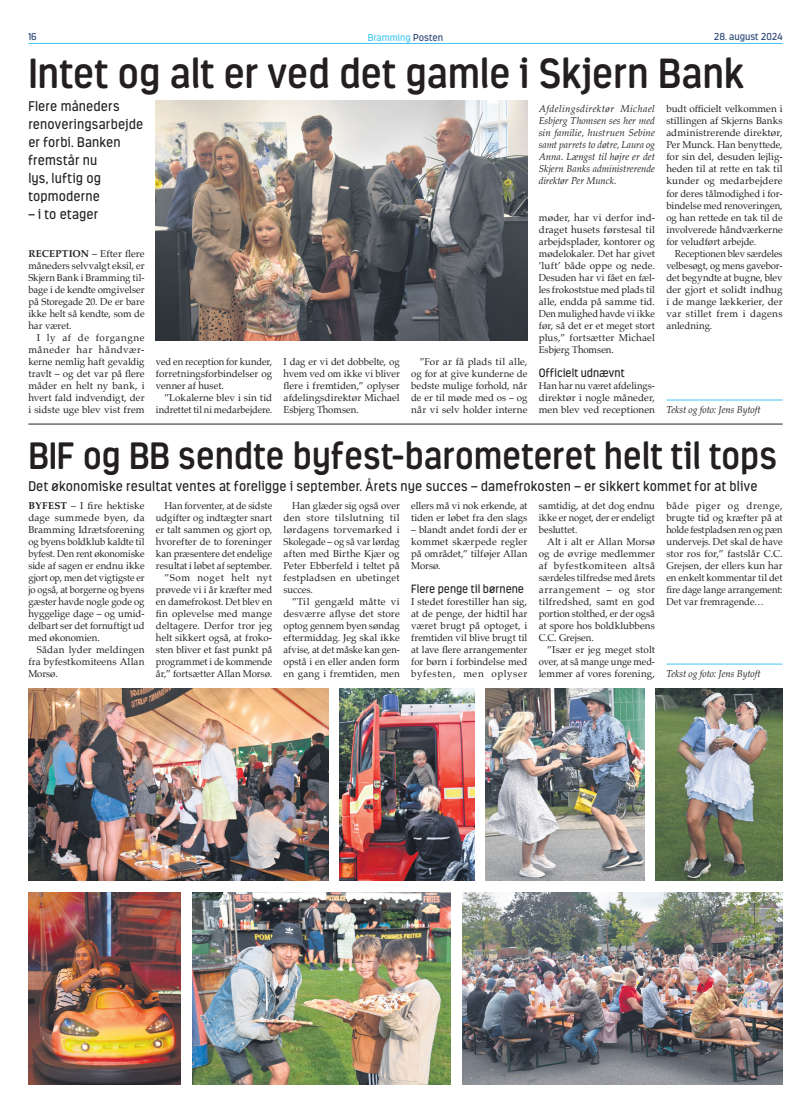
<style>
.page{position:relative;width:811px;height:1120px;background:#fff}
.page>*{position:absolute;margin:0;border:0;box-sizing:border-box;transform-origin:0 0}
.t1{font:600 42px "Estandar Rounded";letter-spacing:-.005em;color:#231f20;scale:.96 1}
.t2{font:600 38px "Estandar Rounded";letter-spacing:-.005em;color:#231f20;scale:.94 1}
.t3{font:14px/18px "Estandar Rounded";letter-spacing:.015em;color:#231f20;scale:.96 1}
.t4{font:12px "Estandar Rounded";color:#231f20;scale:.96 1}
.t5{font:10px/12px "Palatino";color:#231f20;text-align:justify}
.t6{font:10px/12px "Palatino";color:#231f20;text-align:justify;scale:.95 1}
.t7{font:10px/12px "Palatino";color:#231f20;text-align:justify;scale:.96 1}
.t8{font:italic 10px/12px "Palatino";letter-spacing:-.005em;color:#231f20;text-align:justify}
.t9{font:10px/12px "Palatino";color:#231f20;text-align:justify;scale:.94 1}
.t10{font:italic 10px "Palatino";letter-spacing:-.005em;color:#231f20;scale:.96 1}
.t11{font:10px "Estandar Rounded";color:#284271}
.t12{font:10px "Estandar Rounded";color:#40c7f4}
.s1{color:#284271}
.s2{font-weight:700}
</style>
<div class="page">
<hr style="left:28px;top:43px;width:754px;height:1px;background:#40c7f4">
<hr style="left:666px;top:663px;width:116px;height:1px;background:#40c7f4">
<hr style="left:666px;top:399px;width:116px;height:1px;background:#40c7f4">
<img style="left:655px;top:688px;width:127px;height:192px">
<img style="left:192px;top:892px;width:259px;height:192px">
<img style="left:462px;top:892px;width:320px;height:192px">
<img style="left:485px;top:688px;width:159px;height:192px">
<img style="left:339px;top:688px;width:135px;height:192px">
<img style="left:28px;top:892px;width:153px;height:192px">
<img style="left:28px;top:688px;width:300px;height:192px">
<hr style="left:28px;top:423px;width:754px;height:1px;background:#231f20">
<img style="left:156px;top:100px;width:371px;height:240px">
<p class="t11" style="left:28px;top:31px;width:10px">16</p>
<p class="t12" style="left:368px;top:31px;width:77px">Bramming <span class="s1">Posten</span></p>
<p class="t11" style="left:714px;top:31px;width:70px">28. august 2024</p>
<h1 class="t1" style="left:28px;top:49px;width:747px">Intet og alt er ved det gamle i Skjern Bank</h1>
<h3 class="t3" style="left:28px;top:97px;width:121px">Flere måneders renoveringsarbejde er forbi. Banken fremstår nu<br>lys, luftig og topmoderne</h3>
<h3 class="t3" style="left:28px;top:205px;width:74px">– i to etager</h3>
<p class="t5" style="left:28px;top:247px;width:118px"><span class="s2">RECEPTION</span> – Efter flere måneders selvvalgt eksil, er Skjern Bank i Bramming til&shy;bage i de kendte omgivelser på Storegade 20. De er bare ikke helt så kendte, som de har været.</p>
<p class="t5" style="left:28px;top:331px;width:118px;text-indent:9px">I ly af de forgangne måneder har håndvær&shy;kerne nemlig haft gevaldig travlt – og det var på flere måder en helt ny bank, i hvert fald indvendigt, der i sidste uge blev vist frem</p>
<p class="t6" style="left:156px;top:355px;width:124px">ved en reception for kunder, forretningsforbindelser og venner af huset.</p>
<p class="t5" style="left:156px;top:391px;width:118px;text-align:right">”Lokalerne blev i sin tid indrettet til ni medarbejdere.</p>
<p class="t5" style="left:283px;top:355px;width:118px">I dag er vi det dobbelte, og hvem ved om ikke vi bliver flere i fremtiden,” oplyser afdelingsdirektør Michael Esbjerg Thomsen.</p>
<p class="t5" style="left:411px;top:355px;width:118px;text-indent:9px">”For ar få plads til alle, og for at give kunderne de bedste mulige forhold, når de er til møde med os – og når vi selv holder interne</p>
<p class="t8" style="left:539px;top:103px;width:118px">Afdelingsdirektør Michael Esbjerg Thomsen ses her med sin familie, hustruen Sebine samt parrets to døtre, Laura og Anna. Længst til højre er det Skjern Banks administrerende direktør Per Munck.</p>
<p class="t5" style="left:539px;top:211px;width:118px">møder, har vi derfor ind&shy;draget husets førstesal til arbejdsplader, kontorer og mødelokaler. Det har givet ’luft’ både oppe og nede.<br>Desuden har vi fået en fæl&shy;les frokoststue med plads til alle, endda på samme tid.<br>Den mulighed havde vi ikke før, så det er et meget stort plus,” fortsætter Michael Esbjerg Thomsen.</p>
<p class="t4" style="left:539px;top:365px;width:91px">Officielt udnævnt</p>
<p class="t6" style="left:539px;top:379px;width:124px">Han har nu været afdelings&shy;direktør i nogle måneder, men blev ved receptionen</p>
<p class="t5" style="left:666px;top:103px;width:118px">budt officielt velkommen i stillingen af Skjerns Banks administrerende direktør, Per Munck. Han benyttede, for sin del, desuden lejlig&shy;heden til at rette en tak til kunder og medarbejdere for deres tålmodighed i for&shy;bindelse med renoveringen, og han rettede en tak til de involverede håndværkerne for veludført arbejde.</p>
<p class="t9" style="left:666px;top:247px;width:125px;text-indent:9px">Receptionen blev særdeles velbesøgt, og mens gavebor&shy;det begyndte at bugne, blev der gjort et solidt indhug i de mange lækkerier, der var stillet frem i dagens anledning.</p>
<p class="t10" style="left:666px;top:401px;width:100px">Tekst og foto: Jens Bytoft</p>
<h2 class="t2" style="left:28px;top:433px;width:798px">BIF og BB sendte byfest-barometeret helt til tops</h2>
<p class="t5" style="left:28px;top:499px;width:118px"><span class="s2">BYFEST</span> – I fire hektiske dage summede byen, da Bramming Idrætsforening og byens boldklub kaldte til byfest. Den rent økonomiske side af sagen er endnu ikke gjort op, men det vigtigste er jo også, at borgerne og byens gæster havde nogle gode og hyggelige dage – og umid&shy;delbart ser det fornuftigt ud med økonomien.</p>
<p class="t5" style="left:28px;top:643px;width:118px;text-indent:9px">Sådan lyder meldingen fra byfestkomiteens Allan Morsø.</p>
<h3 class="t3" style="left:28px;top:477px;width:761px">Det økonomiske resultat ventes at foreligge i september. Årets nye succes – damefrokosten – er sikkert kommet for at blive</h3>
<p class="t6" style="left:156px;top:499px;width:124px;text-align:right">Han forventer, at de sidste udgifter og indtægter snart er talt sammen og gjort op, hvorefter de to foreninger kan præsentere det endelige resultat i løbet af september. ”Som noget helt nyt prøvede vi i år kræfter med en damefrokost. Det blev en fin oplevelse med mange deltagere. Derfor tror jeg helt sikkert også, at froko&shy;sten bliver et fast punkt på programmet i de kommende år,” fortsætter Allan Morsø.</p>
<p class="t7" style="left:283px;top:499px;width:123px;text-indent:9px">Han glæder sig også over den store tilslutning til lørdagens torvemarked i Skolegade – og så var lørdag aften med Birthe Kjær og Peter Ebberfeld i teltet på festpladsen en ubetinget succes.</p>
<p class="t7" style="left:411px;top:499px;width:123px">ellers må vi nok erkende, at tiden er løbet fra den slags</p>
<p class="t5" style="left:411px;top:523px;width:118px">– blandt andet fordi der er kommet skærpede regler på området,” tilføjer Allan Morsø.</p>
<p class="t4" style="left:411px;top:581px;width:119px">Flere penge til børnene</p>
<p class="t5" style="left:411px;top:595px;width:118px">I stedet forestiller han sig, at de penge, der hidtil har været brugt på optoget, i fremtiden vil blive brugt til at lave flere arrangementer for børn i forbindelse med byfesten, men oplyser</p>
<p class="t5" style="left:666px;top:499px;width:118px">både piger og drenge, brugte tid og kræfter på at holde festpladsen ren og pæn undervejs. Det skal de have stor ros for,” fastslår C.C.<br>Grejsen, der ellers kun har en enkelt kommentar til det fire dage lange arrangement:<br>Det var fremragende…</p>
<p class="t7" style="left:539px;top:499px;width:123px">samtidig, at det dog endnu ikke er noget, der er endeligt besluttet.</p>
<p class="t5" style="left:539px;top:535px;width:118px;text-indent:9px">Alt i alt er Allan Morsø og de øvrige medlemmer af byfestkomiteen altså særdeles tilfredse med årets arrangement – og stor tilfredshed, samt en god portion stolthed, er der også at spore hos boldklubbens C.C. Grejsen.</p>
<p class="t5" style="left:539px;top:643px;width:118px;text-indent:9px">”Især er jeg meget stolt over, at så mange unge med&shy;lemmer af vores forening,</p>
<p class="t5" style="left:283px;top:595px;width:118px;text-indent:9px">”Til gengæld måtte vi desværre aflyse det store optog gennem byen søndag eftermiddag. Jeg skal ikke afvise, at det måske kan gen&shy;opstå i en eller anden form en gang i fremtiden, men</p>
<p class="t10" style="left:666px;top:665px;width:100px">Tekst og foto: Jens Bytoft</p>
</div>
